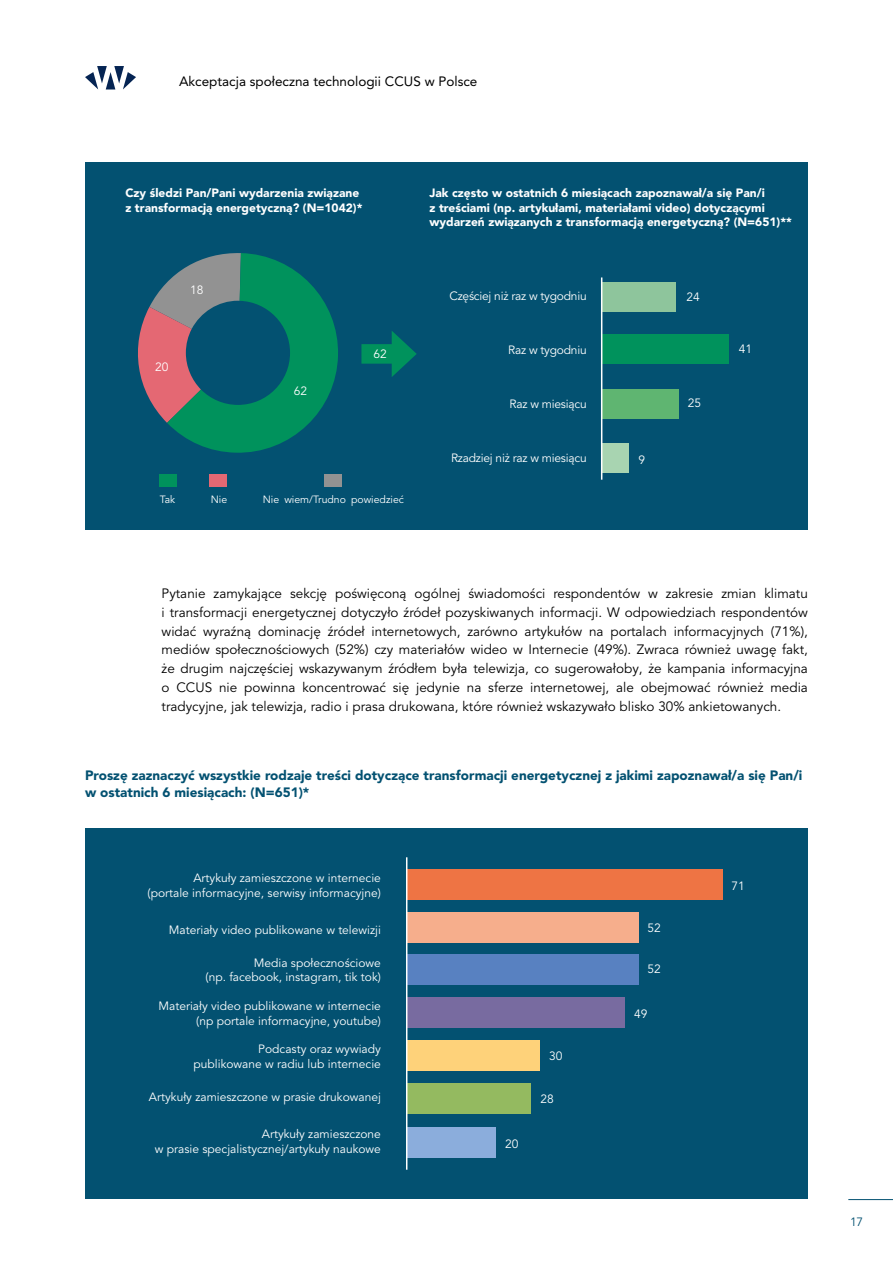
<style>
.page{position:relative;width:893px;height:1263px;background:#fff}
.page>*{position:absolute;margin:0;border:0;box-sizing:border-box;transform-origin:0 0}
.t1{font:13.5px/18.8px "Avenir LT Pro";color:#000;text-align:justify}
.t2{font:900 13.5px/16.2px "Avenir LT Pro";color:#035171}
.t3{font:13.5px "Avenir LT Pro";color:#000}
.t4{font:12px/14.4px "Avenir LT Pro";color:#fff;text-align:right}
.t5{font:900 12px/14.4px "Avenir LT Pro";color:#fff}
.t6{font:12px "Avenir LT Pro";letter-spacing:-.02em;color:#fff}
.t7{font:12px "Avenir LT Pro";color:#035171}
.t8{font:10.5px "Avenir LT Pro";color:#fff}
</style>
<div class="page">
<svg style="left:85px;top:66px;width:51px;height:23px"></svg>
<hr style="left:848px;top:1199px;width:45px;height:1px;background:#035171">
<div style="left:85px;top:828px;width:723px;height:370px;background:#035171"></div>
<div style="left:407px;top:1127px;width:89px;height:31px;background:#8baddc"></div>
<div style="left:407px;top:1083px;width:124px;height:31px;background:#94ba60"></div>
<div style="left:407px;top:1040px;width:133px;height:31px;background:#fed27a"></div>
<div style="left:407px;top:997px;width:218px;height:31px;background:#786ba0"></div>
<div style="left:407px;top:954px;width:231px;height:31px;background:#5881c1"></div>
<div style="left:407px;top:912px;width:231px;height:31px;background:#f6ae8c"></div>
<div style="left:407px;top:869px;width:316px;height:31px;background:#ee7444"></div>
<hr style="left:406px;top:857px;width:1px;height:313px;background:#fff">
<div style="left:85px;top:162px;width:723px;height:367px;background:#035171"></div>
<div style="left:159px;top:474px;width:17px;height:13px;background:#00925c"></div>
<div style="left:324px;top:474px;width:17px;height:13px;background:#929292"></div>
<div style="left:602px;top:334px;width:127px;height:30px;background:#00925c"></div>
<div style="left:361px;top:344px;width:40px;height:20px;background:#00925c"></div>
<svg style="left:392px;top:331px;width:25px;height:46px"></svg>
<svg style="left:138px;top:253px;width:200px;height:200px"></svg>
<div style="left:210px;top:474px;width:17px;height:13px;background:#e46873"></div>
<div style="left:602px;top:283px;width:74px;height:29px;background:#8ec59c"></div>
<div style="left:602px;top:389px;width:77px;height:30px;background:#5fb571"></div>
<div style="left:602px;top:444px;width:27px;height:29px;background:#a8d4b1"></div>
<hr style="left:601px;top:277px;width:1px;height:203px;background:#fff">
<p class="t3" style="left:179px;top:73px;width:300px">Akceptacja społeczna technologii CCUS w Polsce</p>
<p class="t5" style="left:125px;top:186px;width:239px">Czy śledzi Pan/Pani wydarzenia związane z transformacją energetyczną? (N=1042)*</p>
<p class="t5" style="left:429px;top:186px;width:364px">Jak często w ostatnich 6 miesiącach zapoznawał/a się Pan/i<br>z treściami (np. artykułami, materiałami video) dotyczącymi wydarzeń związanych z transformacją energetyczną? (N=651)**</p>
<p class="t4" style="left:190px;top:283px;width:15px">18</p>
<p class="t4" style="left:155px;top:360px;width:15px">20</p>
<p class="t4" style="left:294px;top:384px;width:15px">62</p>
<p class="t4" style="left:373px;top:347px;width:15px">62</p>
<p class="t8" style="left:160px;top:493px;width:17px">Tak</p>
<p class="t8" style="left:211px;top:493px;width:18px">Nie</p>
<p class="t8" style="left:263px;top:493px;width:143px">Nie wiem/Trudno powiedzieć</p>
<p class="t6" style="left:450px;top:288px;width:139px">Częściej niż raz w tygodniu</p>
<p class="t6" style="left:508px;top:342px;width:80px">Raz w tygodniu</p>
<p class="t6" style="left:509px;top:396px;width:79px">Raz w miesiącu</p>
<p class="t6" style="left:451px;top:450px;width:137px">Rzadziej niż raz w miesiącu</p>
<p class="t4" style="left:638px;top:452px;width:8px">9</p>
<p class="t4" style="left:686px;top:290px;width:15px">24</p>
<p class="t4" style="left:688px;top:396px;width:15px">25</p>
<p class="t4" style="left:739px;top:342px;width:15px">41</p>
<p class="t1" style="left:162px;top:584px;width:648px">Pytanie zamykające sekcję poświęconą ogólnej świadomości respondentów w zakresie zmian klimatu i transformacji energetycznej dotyczyło źródeł pozyskiwanych informacji. W odpowiedziach respondentów widać wyraźną dominację źródeł internetowych, zarówno artykułów na portalach informacyjnych (71%), mediów społecznościowych (52%) czy materiałów wideo w Internecie (49%). Zwraca również uwagę fakt, że drugim najczęściej wskazywanym źródłem była telewizja, co sugerowałoby, że kampania informacyjna o CCUS nie powinna koncentrować się jedynie na sferze internetowej, ale obejmować również media tradycyjne, jak telewizja, radio i prasa drukowana, które również wskazywało blisko 30% ankietowanych.</p>
<p class="t2" style="left:85px;top:767px;width:719px">Proszę zaznaczyć wszystkie rodzaje treści dotyczące transformacji energetycznej z jakimi zapoznawał/a się Pan/i w ostatnich 6 miesiącach: (N=651)*</p>
<p class="t4" style="left:148px;top:871px;width:235px">Artykuły zamieszczone w internecie<br>(portale informacyjne, serwisy informacyjne)</p>
<p class="t4" style="left:169px;top:923px;width:213px">Materiały video publikowane w telewizji</p>
<p class="t4" style="left:206px;top:956px;width:177px">Media społecznościowe<br>(np. facebook, instagram, tik tok)</p>
<p class="t4" style="left:158px;top:999px;width:224px">Materiały video publikowane w internecie (np portale informacyjne, youtube)</p>
<p class="t4" style="left:194px;top:1042px;width:189px">Podcasty oraz wywiady publikowane w radiu lub internecie</p>
<p class="t4" style="left:149px;top:1090px;width:234px">Artykuły zamieszczone w prasie drukowanej</p>
<p class="t4" style="left:155px;top:1127px;width:228px">Artykuły zamieszczone<br>w prasie specjalistycznej/artykuły naukowe</p>
<p class="t4" style="left:505px;top:1137px;width:15px">20</p>
<p class="t4" style="left:549px;top:1049px;width:15px">30</p>
<p class="t4" style="left:540px;top:1092px;width:15px">28</p>
<p class="t4" style="left:647px;top:920px;width:15px">52</p>
<p class="t4" style="left:647px;top:962px;width:15px">52</p>
<p class="t4" style="left:634px;top:1006px;width:15px">49</p>
<p class="t4" style="left:732px;top:878px;width:15px">71</p>
<p class="t7" style="left:850px;top:1215px;width:15px">17</p>
</div>
